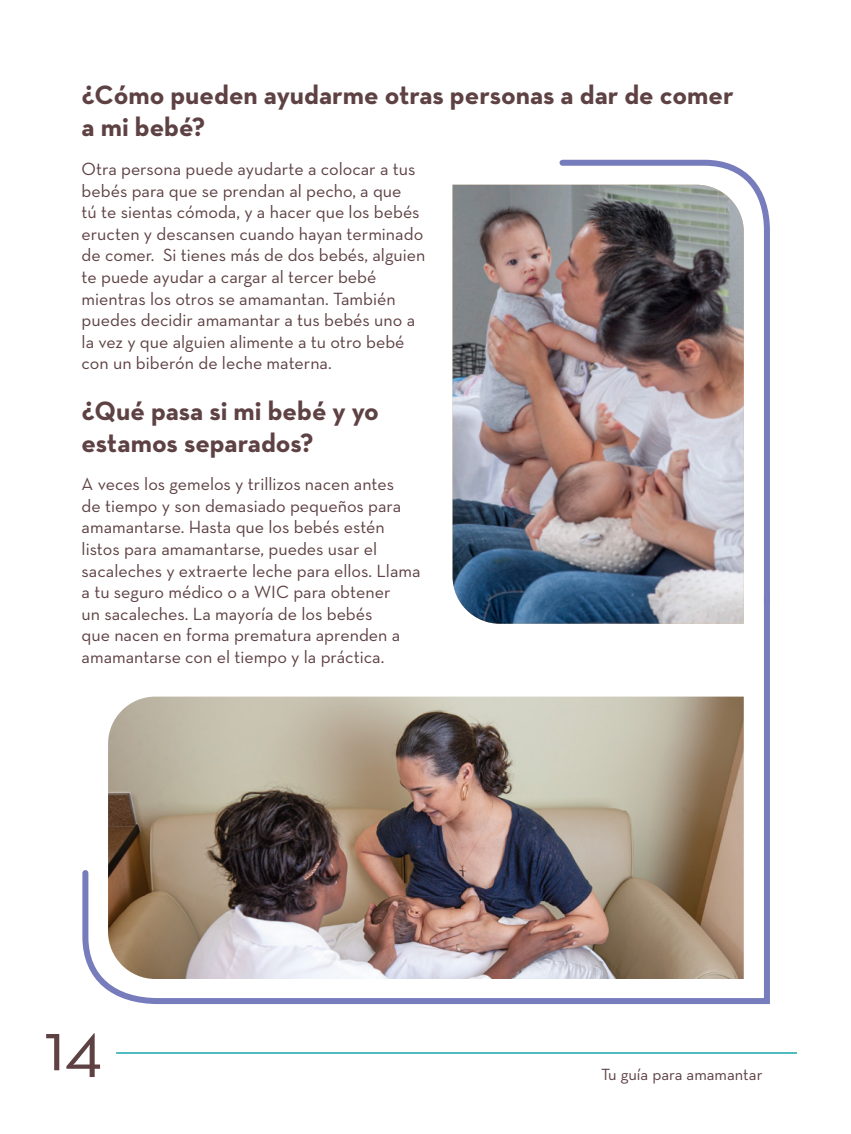
<style>
.page{position:relative;width:851px;height:1134px;background:#fff}
.page>*{position:absolute;margin:0;border:0;box-sizing:border-box;transform-origin:0 0}
.t1{font:72px "Neutraface Text";color:#5e4143}
.Chapter_Header{font:700 27px/32.4px "Neutraface Text";color:#5e4143}
.Body{font:18px/21.6px "Neutraface Text";color:#5e4143}
.t2{font:16.5px "Neutraface Text";color:#5e4143}
</style>
<div class="page">
<svg style="left:556px;top:159px;width:214px;height:430px"></svg>
<img style="left:82px;top:589px;width:688px;height:415px">
<img style="left:452px;top:185px;width:291px;height:439px">
<hr style="left:116px;top:1052px;width:681px;height:2px;background:#18a7ac">
<h3 class="Chapter_Header" style="left:82px;top:78px;width:653px">¿Cómo pueden ayudarme otras personas a dar de comer a mi bebé?</h3>
<p class="Body" style="left:82px;top:158px;width:345px">Otra persona puede ayudarte a colocar a tus bebés para que se prendan al pecho, a que<br>tú te sientas cómoda, y a hacer que los bebés eructen y descansen cuando hayan terminado de comer. Si tienes más de dos bebés, alguien te puede ayudar a cargar al tercer bebé mientras los otros se amamantan. También puedes decidir amamantar a tus bebés uno a la vez y que alguien alimente a tu otro bebé con un biberón de leche materna.</p>
<h3 class="Chapter_Header" style="left:82px;top:394px;width:299px">¿Qué pasa si mi bebé y yo estamos separados?</h3>
<p class="Body" style="left:82px;top:473px;width:340px">A veces los gemelos y trillizos nacen antes<br>de tiempo y son demasiado pequeños para amamantarse. Hasta que los bebés estén listos para amamantarse, puedes usar el sacaleches y extraerte leche para ellos. Llama a tu seguro médico o a WIC para obtener<br>un sacaleches. La mayoría de los bebés<br>que nacen en forma prematura aprenden a amamantarse con el tiempo y la práctica.</p>
<h1 class="t1" style="left:44px;top:1001px;width:60px">14</h1>
<p class="t2" style="left:601px;top:1064px;width:163px">Tu guía para amamantar</p>
</div>
